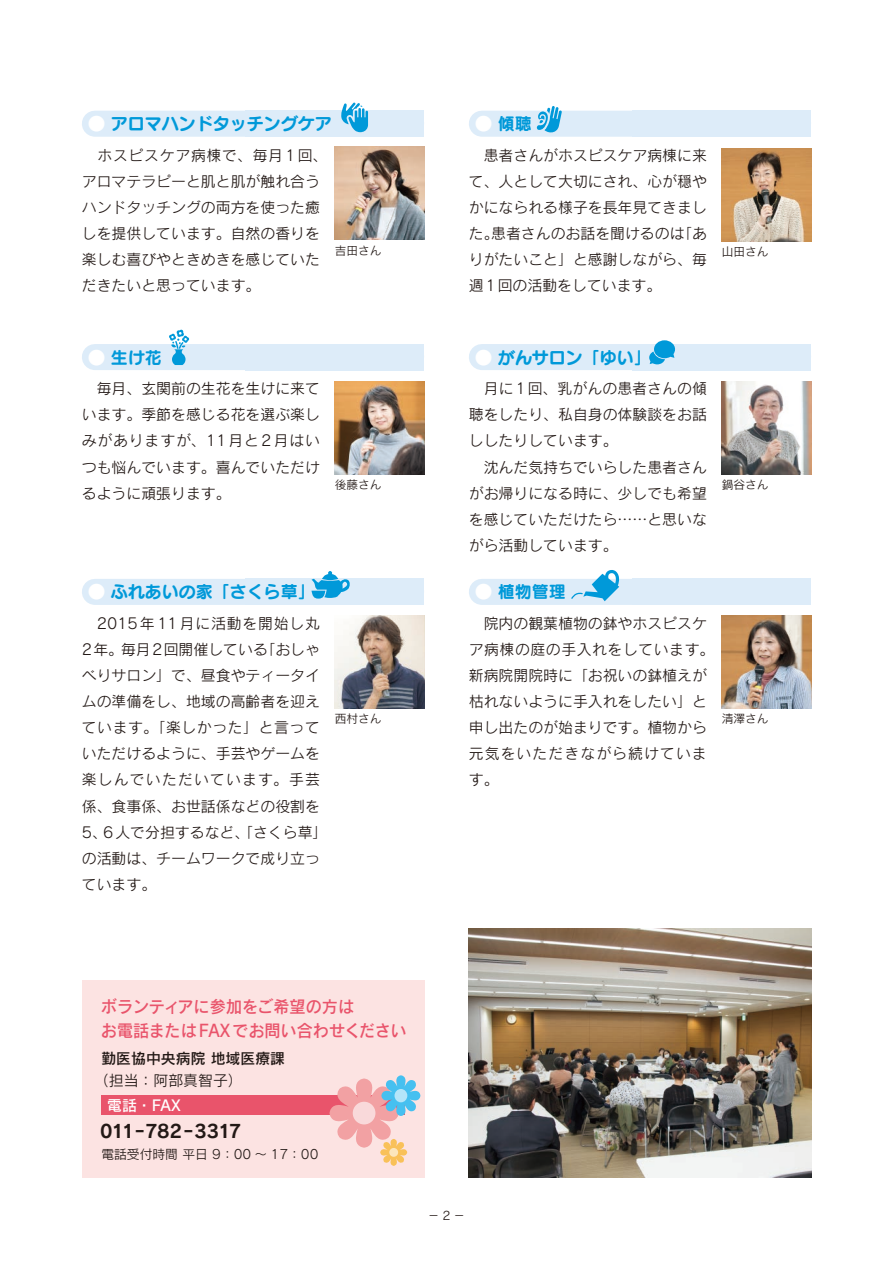
<style>
.page{position:relative;width:893px;height:1263px;background:#fff}
.page>*{position:absolute;margin:0;border:0;box-sizing:border-box;transform-origin:0 0}
.t1{font:18px "Rodin Pro N B";letter-spacing:-.055em;color:#231916}
.t2{font:16.95px "Seurat Pro N B";color:#0099d9}
.t3{font:16.95px/23.4px "Rodin Pro N DB";color:#e9546b;scale:.95 1}
.t4{font:14.85px/26.1px "Rodin Pro N M";color:#231916}
.t5{font:14.85px "Rodin Pro N DB";color:#231916}
.t6{font:14.85px "Rodin Pro N DB";color:#fff}
.t7{font:12.75px "Rodin Pro N M";color:#231916}
.t8{font:11.7px "Rodin Pro N M";color:#231916}
.s1{color:#fff}
</style>
<div class="page">
<img style="left:335px;top:147px;width:89px;height:93px">
<img style="left:722px;top:148px;width:89px;height:94px">
<div style="left:82px;top:981px;width:342px;height:197px;background:#fce3e2"></div>
<img style="left:469px;top:929px;width:342px;height:249px">
<div style="left:95px;top:111px;width:316px;height:26px;background:#ddecf9"></div>
<div style="left:95px;top:344px;width:316px;height:26px;background:#ddecf9"></div>
<div style="left:482px;top:111px;width:316px;height:26px;background:#ddecf9"></div>
<div style="left:482px;top:344px;width:316px;height:26px;background:#ddecf9"></div>
<svg style="left:537px;top:106px;width:25px;height:27px"></svg>
<img style="left:335px;top:381px;width:89px;height:93px">
<img style="left:722px;top:381px;width:89px;height:93px">
<div style="left:246px;top:111px;width:178px;height:26px;background:#ddecf9"></div>
<div style="left:246px;top:344px;width:178px;height:26px;background:#ddecf9"></div>
<div style="left:632px;top:111px;width:179px;height:26px;background:#ddecf9"></div>
<div style="left:632px;top:344px;width:179px;height:26px;background:#ddecf9"></div>
<svg style="left:341px;top:102px;width:27px;height:30px"></svg>
<svg style="left:649px;top:340px;width:26px;height:24px"></svg>
<svg style="left:169px;top:329px;width:20px;height:36px"></svg>
<div style="left:246px;top:579px;width:178px;height:26px;background:#ddecf9"></div>
<div style="left:95px;top:579px;width:316px;height:26px;background:#ddecf9"></div>
<svg style="left:311px;top:571px;width:40px;height:28px"></svg>
<div style="left:101px;top:1095px;width:304px;height:20px;background:#e9546b"></div>
<img style="left:722px;top:615px;width:89px;height:93px">
<img style="left:335px;top:615px;width:89px;height:93px">
<div style="left:632px;top:579px;width:179px;height:26px;background:#ddecf9"></div>
<div style="left:482px;top:579px;width:316px;height:26px;background:#ddecf9"></div>
<svg style="left:571px;top:570px;width:48px;height:31px"></svg>
<svg style="left:330px;top:1075px;width:90px;height:91px"></svg>
<svg style="left:394px;top:1089px;width:13px;height:13px"></svg>
<p class="t2" style="left:88px;top:112px;width:245px"><span class="s1">●</span> アロマハンドタッチングケア</p>
<p class="t2" style="left:475px;top:112px;width:58px"><span class="s1">●</span> 傾聴</p>
<p class="t4" style="left:82px;top:142px;width:247px">　ホスピスケア病棟で、毎月1回、アロマテラピーと肌と肌が触れ合うハンドタッチングの両方を使った癒しを提供しています。自然の香りを楽しむ喜びやときめきを感じていただきたいと思っています。</p>
<p class="t4" style="left:469px;top:142px;width:240px;text-align:justify">　患者さんがホスピスケア病棟に来て、人として大切にされ、心が穏やかになられる様子を長年見てきました。患者さんのお話を聞けるのは「ありがたいこと」と感謝しながら、毎週1回の活動をしています。</p>
<p class="t8" style="left:335px;top:243px;width:48px">吉田さん</p>
<p class="t8" style="left:722px;top:244px;width:48px">山田さん</p>
<p class="t2" style="left:88px;top:345px;width:75px"><span class="s1">●</span> 生け花</p>
<p class="t2" style="left:475px;top:345px;width:177px"><span class="s1">●</span> がんサロン「ゆい」</p>
<p class="t4" style="left:82px;top:375px;width:240px;text-align:justify">　毎月、玄関前の生花を生けに来ています。季節を感じる花を選ぶ楽しみがありますが、11月と2月はいつも悩んでいます。喜んでいただけるように頑張ります。</p>
<p class="t8" style="left:335px;top:477px;width:48px">後藤さん</p>
<p class="t4" style="left:469px;top:375px;width:240px">　月に1回、乳がんの患者さんの傾聴をしたり、私自身の体験談をお話ししたりしています。<br>　沈んだ気持ちでいらした患者さんがお帰りになる時に、少しでも希望を感じていただけたら……と思いながら活動しています。</p>
<p class="t8" style="left:722px;top:477px;width:48px">鍋谷さん</p>
<p class="t2" style="left:88px;top:580px;width:228px"><span class="s1">●</span> ふれあいの家「さくら草」</p>
<p class="t2" style="left:475px;top:580px;width:92px"><span class="s1">●</span> 植物管理</p>
<p class="t4" style="left:82px;top:610px;width:247px">　2015年11月に活動を開始し丸<br>2年。毎月2回開催している「おしゃべりサロン」で、昼食やティータイムの準備をし、地域の高齢者を迎えています。「楽しかった」と言っていただけるように、手芸やゲームを楽しんでいただいています。手芸係、食事係、お世話係などの役割を<br>5、6人で分担するなど、「さくら草」の活動は、チームワークで成り立っています。</p>
<p class="t4" style="left:469px;top:610px;width:247px">　院内の観葉植物の鉢やホスピスケア病棟の庭の手入れをしています。新病院開院時に「お祝いの鉢植えが枯れないように手入れをしたい」と申し出たのが始まりです。植物から元気をいただきながら続けています。</p>
<p class="t8" style="left:335px;top:711px;width:48px">西村さん</p>
<p class="t8" style="left:722px;top:711px;width:48px">清澤さん</p>
<p class="t3" style="left:101px;top:995px;width:323px">ボランティアに参加をご希望の方は<br>お電話またはFAXでお問い合わせください</p>
<p class="t5" style="left:101px;top:1048px;width:185px">勤医協中央病院 地域医療課</p>
<p class="t4" style="left:94px;top:1067px;width:150px">（担当：阿部真智子）</p>
<p class="t1" style="left:100px;top:1119px;width:143px">011‐782‐3317</p>
<p class="t6" style="left:107px;top:1095px;width:75px">電話・FAX</p>
<p class="t7" style="left:101px;top:1146px;width:219px">電話受付時間 平日 9：00 ～ 17：00</p>
<p class="t8" style="left:428px;top:1208px;width:39px">－2－</p>
</div>
